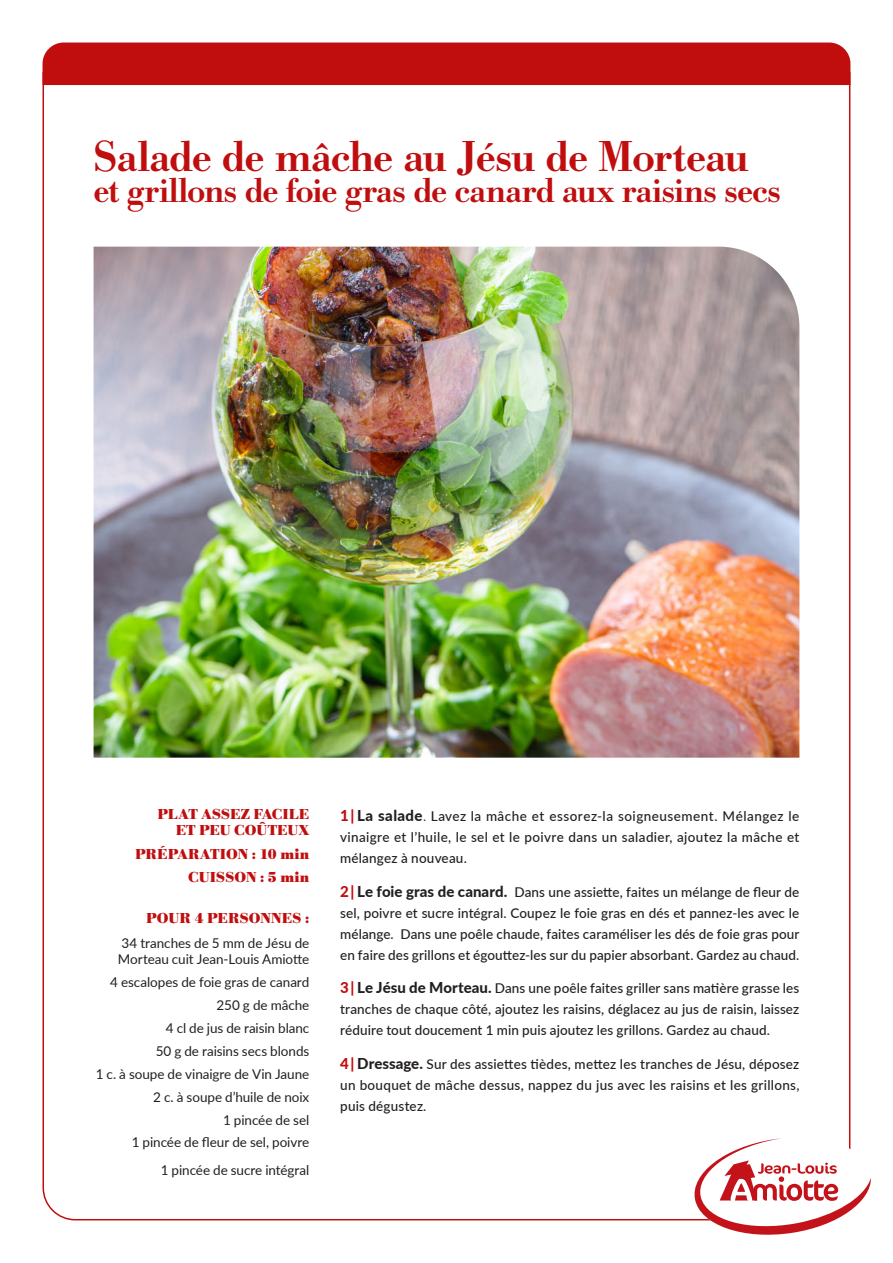
<style>
.page{position:relative;width:893px;height:1263px;background:#fff}
.page>*{position:absolute;margin:0;border:0;box-sizing:border-box;transform-origin:0 0}
.t1{font:500 45px "Bodoni URW";letter-spacing:-.02em;color:#c00d0e}
.t2{font:500 36px "Bodoni URW";letter-spacing:-.015em;color:#c00d0e}
.t3{font:700 15px/16.5px "Bodoni URW";letter-spacing:.005em;color:#c00d0e;text-align:right}
.t4{font:500 13.5px/21px "Lato";letter-spacing:.01em;color:#231f20;text-align:justify}
.t5{font:13.5px/16.5px "Lato";letter-spacing:-.005em;color:#231f20}
.s1{font-weight:800;font-size:15px;color:#c00d0e}
.s2{font-weight:800;font-size:15px}
.s3{font-family:"PF Din Text Pro";font-weight:300;font-size:15px}
</style>
<div class="page">
<div style="left:43px;top:43px;width:807px;height:29px;background:#c00d0e"></div>
<img style="left:42px;top:72px;width:809px;height:1149px">
<svg style="left:694px;top:1137px;width:177px;height:98px"></svg>
<p class="t1" style="left:94px;top:130px;width:657px">Salade de mâche au Jésu de Morteau</p>
<p class="t2" style="left:94px;top:169px;width:689px">et grillons de foie gras de canard aux raisins secs</p>
<p class="t3" style="left:157px;top:806px;width:153px">PLAT ASSEZ FACILE<br>ET PEU COÛTEUX</p>
<p class="t3" style="left:135px;top:846px;width:176px">PRÉPARATION : 10 min</p>
<p class="t3" style="left:188px;top:870px;width:123px">CUISSON : 5 min</p>
<p class="t3" style="left:146px;top:910px;width:165px">POUR 4 PERSONNES :</p>
<p class="t5" style="left:118px;top:934px;width:193px">34 tranches de 5 mm de Jésu de<br>Morteau cuit Jean-Louis Amiotte</p>
<p class="t5" style="left:110px;top:973px;width:201px">4 escalopes de foie gras de canard</p>
<p class="t5" style="left:217px;top:996px;width:94px">250 g de mâche</p>
<p class="t5" style="left:166px;top:1019px;width:145px">4 cl de jus de raisin blanc</p>
<p class="t5" style="left:156px;top:1042px;width:155px">50 g de raisins secs blonds</p>
<p class="t5" style="left:96px;top:1065px;width:215px">1 c. à soupe de vinaigre de Vin Jaune</p>
<p class="t5" style="left:153px;top:1088px;width:158px">2 c. à soupe d’huile de noix</p>
<p class="t5" style="left:223px;top:1111px;width:88px">1 pincée de sel</p>
<p class="t5" style="left:132px;top:1134px;width:179px">1 pincée de fleur de sel, poivre</p>
<p class="t5" style="left:161px;top:1161px;width:150px">1 pincée de sucre intégral</p>
<p class="t4" style="left:340px;top:805px;width:461px"><span class="s1">1 |</span> <span class="s2">La salade</span><span class="s3">.</span> Lavez la mâche et essorez-la soigneusement. Mélangez le vinaigre et l’huile, le sel et le poivre dans un saladier, ajoutez la mâche et mélangez à nouveau.</p>
<p class="t4" style="left:340px;top:880px;width:461px"><span class="s1">2 |</span> <span class="s2">Le foie gras de canard.</span> Dans une assiette, faites un mélange de fleur de sel, poivre et sucre intégral. Coupez le foie gras en dés et pannez-les avec le mélange. Dans une poêle chaude, faites caraméliser les dés de foie gras pour en faire des grillons et égouttez-les sur du papier absorbant. Gardez au chaud.</p>
<p class="t4" style="left:340px;top:977px;width:461px"><span class="s1">3 |</span> <span class="s2">Le Jésu de Morteau.</span> Dans une poêle faites griller sans matière grasse les tranches de chaque côté, ajoutez les raisins, déglacez au jus de raisin, laissez réduire tout doucement 1 min puis ajoutez les grillons. Gardez au chaud.</p>
<p class="t4" style="left:340px;top:1053px;width:461px"><span class="s1">4 |</span> <span class="s2">Dressage.</span> Sur des assiettes tièdes, mettez les tranches de Jésu, déposez un bouquet de mâche dessus, nappez du jus avec les raisins et les grillons, puis dégustez.</p>
</div>
